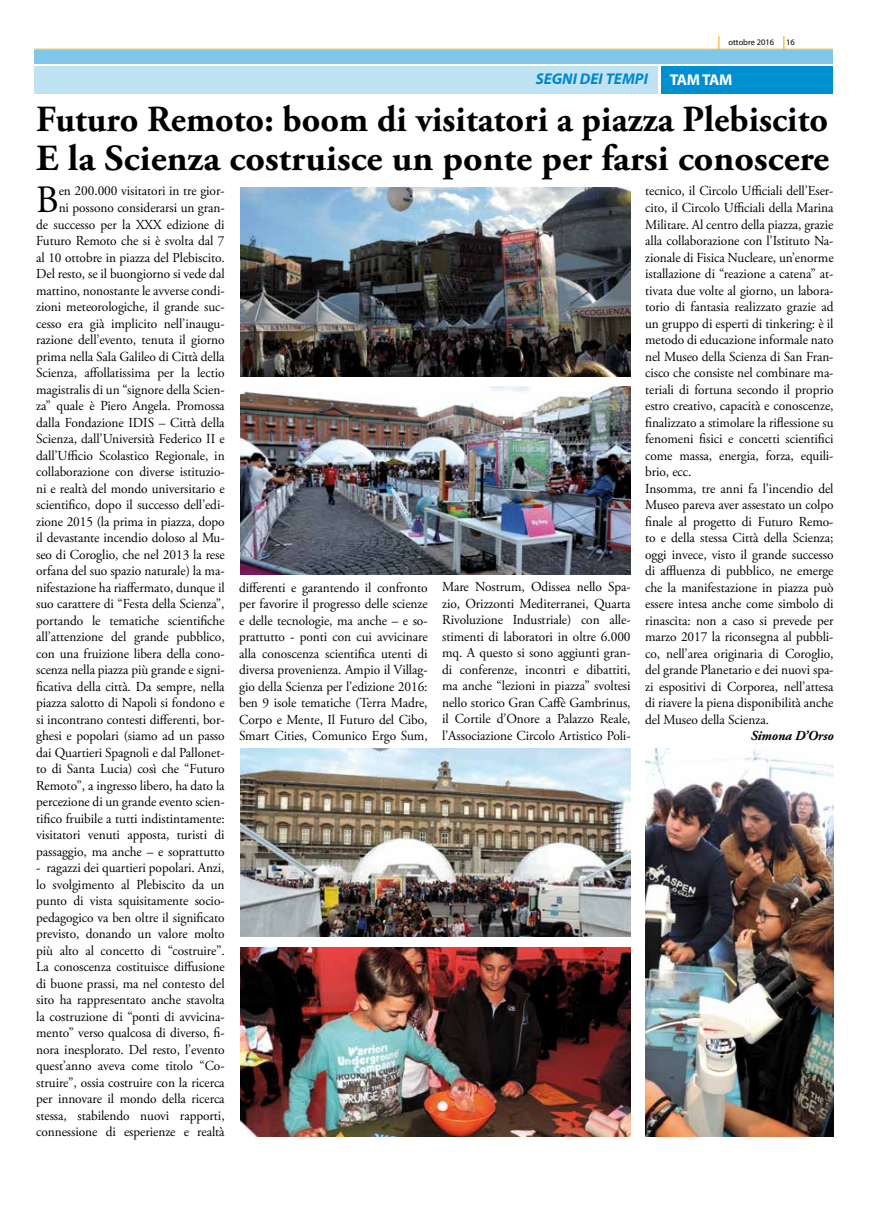
<style>
.page{position:relative;width:869px;height:1223px;background:#fff}
.page>*{position:absolute;margin:0;border:0;box-sizing:border-box;transform-origin:0 0}
.t1{font:38.62px "Adobe Garamond Pro";color:#000}
.t2{font:700 36.75px/38.8px "Adobe Garamond Pro";color:#000}
.t3{font:700 15.75px "Myriad Pro";letter-spacing:-.055em;color:#fff}
.t4{font:italic 700 15.62px "Myriad Pro";color:#0086ce}
.t5{font:13.75px/16.5px "Adobe Garamond Pro";letter-spacing:-.005em;color:#000;text-align:justify}
.t6{font:italic 700 13.75px "Adobe Garamond Pro";letter-spacing:-.005em;color:#000}
.t7{font:8.5px "Myriad Pro";color:#000}
</style>
<div class="page">
<div style="left:35px;top:66px;width:622px;height:28px;background:#c0e3f3"></div>
<div style="left:661px;top:66px;width:171px;height:28px;background:#008fcf"></div>
<div style="left:35px;top:50px;width:797px;height:13px;background:#80c7e7"></div>
<hr style="left:35px;top:49px;width:797px;height:1px;background:#f7a600">
<svg style="left:783px;top:36px;width:1px;height:14px"></svg>
<svg style="left:718px;top:36px;width:1px;height:14px"></svg>
<img style="left:240px;top:188px;width:390px;height:188px">
<img style="left:240px;top:748px;width:390px;height:188px">
<img style="left:240px;top:386px;width:390px;height:188px">
<img style="left:645px;top:748px;width:188px;height:388px">
<img style="left:240px;top:947px;width:390px;height:189px">
<p class="t7" style="left:728px;top:37px;width:47px">ottobre 2016</p>
<p class="t4" style="left:535px;top:68px;width:114px">SEGNI DEI TEMPI</p>
<p class="t3" style="left:669px;top:69px;width:64px">TAM TAM</p>
<p class="t7" style="left:785px;top:37px;width:10px">16</p>
<h2 class="t2" style="left:36px;top:101px;width:794px">Futuro Remoto: boom di visitatori a piazza Plebiscito<br>E la Scienza costruisce un ponte per farsi conoscere</h2>
<h1 class="t1" style="left:36px;top:176px;width:24px">B</h1>
<p class="t5" style="left:644px;top:183px;width:190px;text-align:left">tecnico, il Circolo Ufficiali dell’Eser&shy;cito, il Circolo Ufficiali della Marina Militare. Al centro della piazza, grazie alla collaborazione con l’Istituto Na&shy;zionale di Fisica Nucleare, un’enorme istallazione di “reazione a catena” at&shy;tivata due volte al giorno, un labora&shy;torio di fantasia realizzato grazie ad un gruppo di esperti di tinkering: è il metodo di educazione informale nato nel Museo della Scienza di San Fran&shy;cisco che consiste nel combinare ma&shy;teriali di fortuna secondo il proprio estro creativo, capacità e conoscenze, finalizzato a stimolare la riflessione su fenomeni fisici e concetti scientifici come massa, energia, forza, equili&shy;brio, ecc.<br>Insomma, tre anni fa l’incendio del Museo pareva aver assestato un colpo finale al progetto di Futuro Remo&shy;to e della stessa Città della Scienza; oggi invece, visto il grande successo di affluenza di pubblico, ne emerge che la manifestazione in piazza può essere intesa anche come simbolo di rinascita: non a caso si prevede per marzo 2017 la riconsegna al pubbli&shy;co, nell’area originaria di Coroglio, del grande Planetario e dei nuovi spa&shy;zi espositivi di Corporea, nell’attesa di riavere la piena disponibilità anche del Museo della Scienza.</p>
<p class="t6" style="left:750px;top:728px;width:84px">Simona D’Orso</p>
<p class="t5" style="left:36px;top:183px;width:190px;text-align:right">en 200.000 visitatori in tre gior-<br>ni possono considerarsi un gran-<br>de successo per la XXX edizione di Futuro Remoto che si è svolta dal 7 al 10 ottobre in piazza del Plebiscito.<br>Del resto, se il buongiorno si vede dal mattino, nonostante le avverse condi&shy;zioni meteorologiche, il grande suc&shy;cesso era già implicito nell’inaugu&shy;razione dell’evento, tenuta il giorno prima nella Sala Galileo di Città della Scienza, affollatissima per la lectio magistralis di un “signore della Scien&shy;za” quale è Piero Angela. Promossa dalla Fondazione IDIS – Città della Scienza, dall’Università Federico II e dall’Ufficio Scolastico Regionale, in collaborazione con diverse istituzio&shy;ni e realtà del mondo universitario e scientifico, dopo il successo dell’edi&shy;zione 2015 (la prima in piazza, dopo il devastante incendio doloso al Mu&shy;seo di Coroglio, che nel 2013 la rese orfana del suo spazio naturale) la ma&shy;nifestazione ha riaffermato, dunque il suo carattere di “Festa della Scienza”, portando le tematiche scientifiche all’attenzione del grande pubblico, con una fruizione libera della cono&shy;scenza nella piazza più grande e signi&shy;ficativa della città. Da sempre, nella piazza salotto di Napoli si fondono e si incontrano contesti differenti, bor&shy;ghesi e popolari (siamo ad un passo dai Quartieri Spagnoli e dal Pallonet&shy;to di Santa Lucia) così che “Futuro Remoto”, a ingresso libero, ha dato la percezione di un grande evento scien&shy;tifico fruibile a tutti indistintamente: visitatori venuti apposta, turisti di passaggio, ma anche – e soprattutto</p>
<p class="t5" style="left:36px;top:860px;width:190px">- ragazzi dei quartieri popolari. Anzi, lo svolgimento al Plebiscito da un punto di vista squisitamente socio&shy;pedagogico va ben oltre il significato previsto, donando un valore molto più alto al concetto di “costruire”.<br>La conoscenza costituisce diffusione di buone prassi, ma nel contesto del sito ha rappresentato anche stavolta la costruzione di “ponti di avvicina&shy;mento” verso qualcosa di diverso, fi&shy;nora inesplorato. Del resto, l’evento quest’anno aveva come titolo “Co&shy;struire”, ossia costruire con la ricerca per innovare il mondo della ricerca stessa, stabilendo nuovi rapporti, connessione di esperienze e realtà</p>
<p class="t5" style="left:239px;top:580px;width:190px">differenti e garantendo il confronto per favorire il progresso delle scienze e delle tecnologie, ma anche – e so&shy;prattutto - ponti con cui avvicinare alla conoscenza scientifica utenti di diversa provenienza. Ampio il Villag&shy;gio della Scienza per l’edizione 2016: ben 9 isole tematiche (Terra Madre, Corpo e Mente, Il Futuro del Cibo, Smart Cities, Comunico Ergo Sum,</p>
<p class="t5" style="left:442px;top:579px;width:190px">Mare Nostrum, Odissea nello Spa&shy;zio, Orizzonti Mediterranei, Quarta Rivoluzione Industriale) con alle&shy;stimenti di laboratori in oltre 6.000 mq. A questo si sono aggiunti gran&shy;di conferenze, incontri e dibattiti, ma anche “lezioni in piazza” svoltesi nello storico Gran Caffè Gambrinus, il Cortile d’Onore a Palazzo Reale, l’Associazione Circolo Artistico Poli-</p>
</div>
